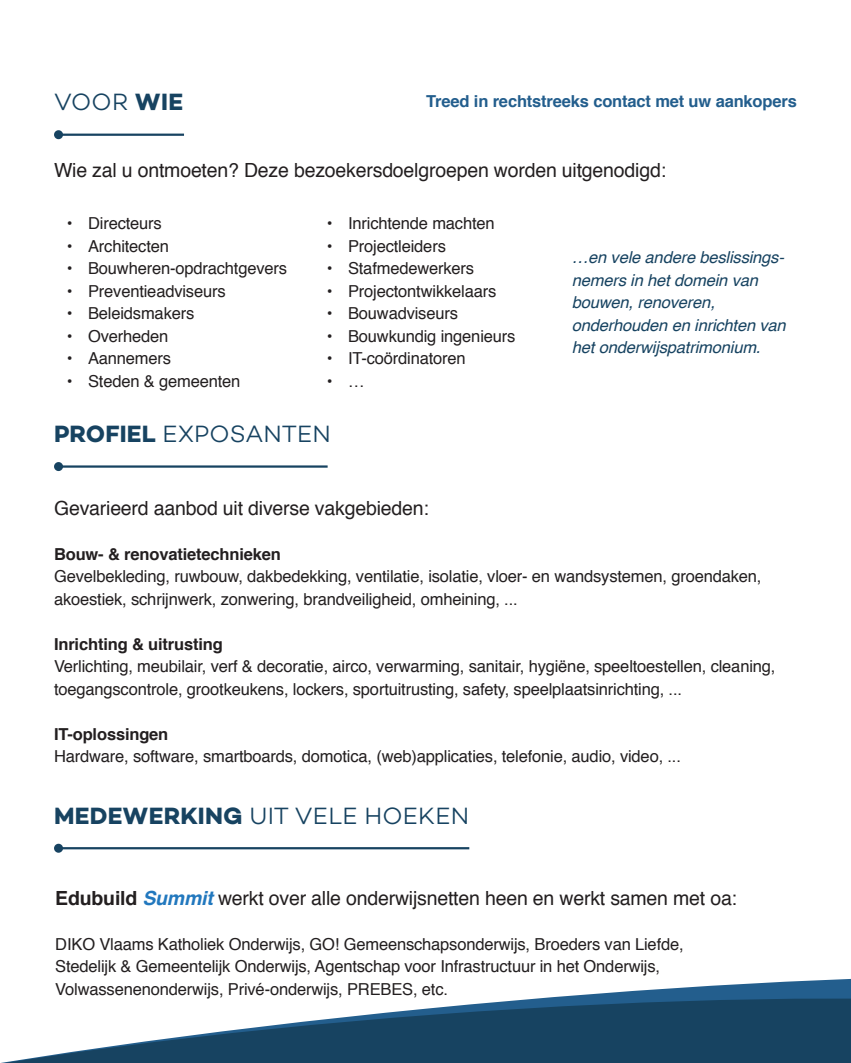
<style>
.page{position:relative;width:851px;height:1063px;background:#fff}
.page>*{position:absolute;margin:0;border:0;box-sizing:border-box;transform-origin:0 0}
.t1{font:24px "Campton Light DEMO";letter-spacing:.01em;color:#174361}
.t2{font:19.5px "Helvetica";letter-spacing:-.01em;color:#231f20}
.t3{font:16.5px/22.5px "Helvetica";letter-spacing:-.01em;color:#231f20}
.t4{font:italic 16.5px/22.5px "Helvetica";letter-spacing:-.01em;color:#174361}
.t5{font:700 16.5px "Helvetica";letter-spacing:-.01em;color:#231f20}
.t6{font:700 16.5px "Helvetica";letter-spacing:-.01em;color:#235e8d}
.s1{font-family:"Campton Bold DEMO"}
.s2{font-weight:700}
.s3{font-weight:700;font-style:italic;color:#2278be}
</style>
<div class="page">
<svg style="left:1px;top:981px;width:849px;height:82px;fill:#174361"></svg>
<hr style="left:58px;top:465px;width:269px;height:3px;background:#174361">
<div style="left:54px;top:462px;width:9px;height:9px;background:#174361;border-radius:50%"></div>
<hr style="left:58px;top:847px;width:411px;height:2px;background:#174361">
<div style="left:54px;top:844px;width:9px;height:9px;background:#174361;border-radius:50%"></div>
<hr style="left:58px;top:134px;width:126px;height:2px;background:#174361">
<div style="left:54px;top:130px;width:9px;height:9px;background:#174361;border-radius:50%"></div>
<h1 class="t1" style="left:54px;top:90px;width:130px">VOOR <span class="s1">WIE</span></h1>
<p class="t6" style="left:426px;top:88px;width:372px">Treed in rechtstreeks contact met uw aankopers</p>
<p class="t2" style="left:54px;top:155px;width:613px">Wie zal u ontmoeten? Deze bezoekersdoelgroepen worden uitgenodigd:</p>
<p class="t3" style="left:67px;top:213px;width:96px">• Directeurs</p>
<p class="t3" style="left:67px;top:235px;width:104px">• Architecten</p>
<p class="t3" style="left:67px;top:258px;width:222px">• Bouwheren-opdrachtgevers</p>
<p class="t3" style="left:67px;top:280px;width:160px">• Preventieadviseurs</p>
<p class="t3" style="left:67px;top:303px;width:129px">• Beleidsmakers</p>
<p class="t3" style="left:67px;top:325px;width:103px">• Overheden</p>
<p class="t3" style="left:67px;top:348px;width:106px">• Aannemers</p>
<p class="t3" style="left:67px;top:370px;width:175px">• Steden &amp; gemeenten</p>
<p class="t3" style="left:327px;top:213px;width:169px">• Inrichtende machten</p>
<p class="t3" style="left:327px;top:235px;width:121px">• Projectleiders</p>
<p class="t3" style="left:327px;top:258px;width:149px">• Stafmedewerkers</p>
<p class="t3" style="left:327px;top:280px;width:171px">• Projectontwikkelaars</p>
<p class="t3" style="left:327px;top:303px;width:133px">• Bouwadviseurs</p>
<p class="t3" style="left:327px;top:325px;width:190px">• Bouwkundig ingenieurs</p>
<p class="t3" style="left:327px;top:348px;width:140px">• IT-coördinatoren</p>
<p class="t3" style="left:327px;top:370px;width:39px">• …</p>
<h1 class="t1" style="left:54px;top:422px;width:278px"><span class="s1">PROFIEL</span> EXPOSANTEN</h1>
<p class="t4" style="left:571px;top:246px;width:215px">…en vele andere beslissings&shy;nemers in het domein van bouwen, renoveren, onderhouden en inrichten van het onderwijspatrimonium.</p>
<p class="t2" style="left:54px;top:493px;width:376px">Gevarieerd aanbod uit diverse vakgebieden:</p>
<p class="t5" style="left:54px;top:540px;width:228px">Bouw- &amp; renovatietechnieken</p>
<p class="t3" style="left:54px;top:565px;width:708px">Gevelbekleding, ruwbouw, dakbedekking, ventilatie, isolatie, vloer- en wandsystemen, groendaken, akoestiek, schrijnwerk, zonwering, brandveiligheid, omheining, ...</p>
<p class="t5" style="left:54px;top:630px;width:170px">Inrichting &amp; uitrusting</p>
<p class="t3" style="left:54px;top:655px;width:722px">Verlichting, meubilair, verf &amp; decoratie, airco, verwarming, sanitair, hygiëne, speeltoestellen, cleaning, toegangscontrole, grootkeukens, lockers, sportuitrusting, safety, speelplaatsinrichting, ...</p>
<p class="t5" style="left:54px;top:720px;width:116px">IT-oplossingen</p>
<p class="t3" style="left:54px;top:745px;width:628px">Hardware, software, smartboards, domotica, (web)applicaties, telefonie, audio, video, ...</p>
<h1 class="t1" style="left:54px;top:803px;width:416px"><span class="s1">MEDEWERKING</span> UIT VELE HOEKEN</h1>
<p class="t2" style="left:55px;top:883px;width:683px"><span class="s2">Edubuild</span> <span class="s3">Summit</span> werkt over alle onderwijsnetten heen en werkt samen met oa:</p>
<p class="t3" style="left:55px;top:933px;width:629px">DIKO Vlaams Katholiek Onderwijs, GO! Gemeenschapsonderwijs, Broeders van Liefde,<br>Stedelijk &amp; Gemeentelijk Onderwijs, Agentschap voor Infrastructuur in het Onderwijs,<br>Volwassenenonderwijs, Privé-onderwijs, PREBES, etc.</p>
</div>
